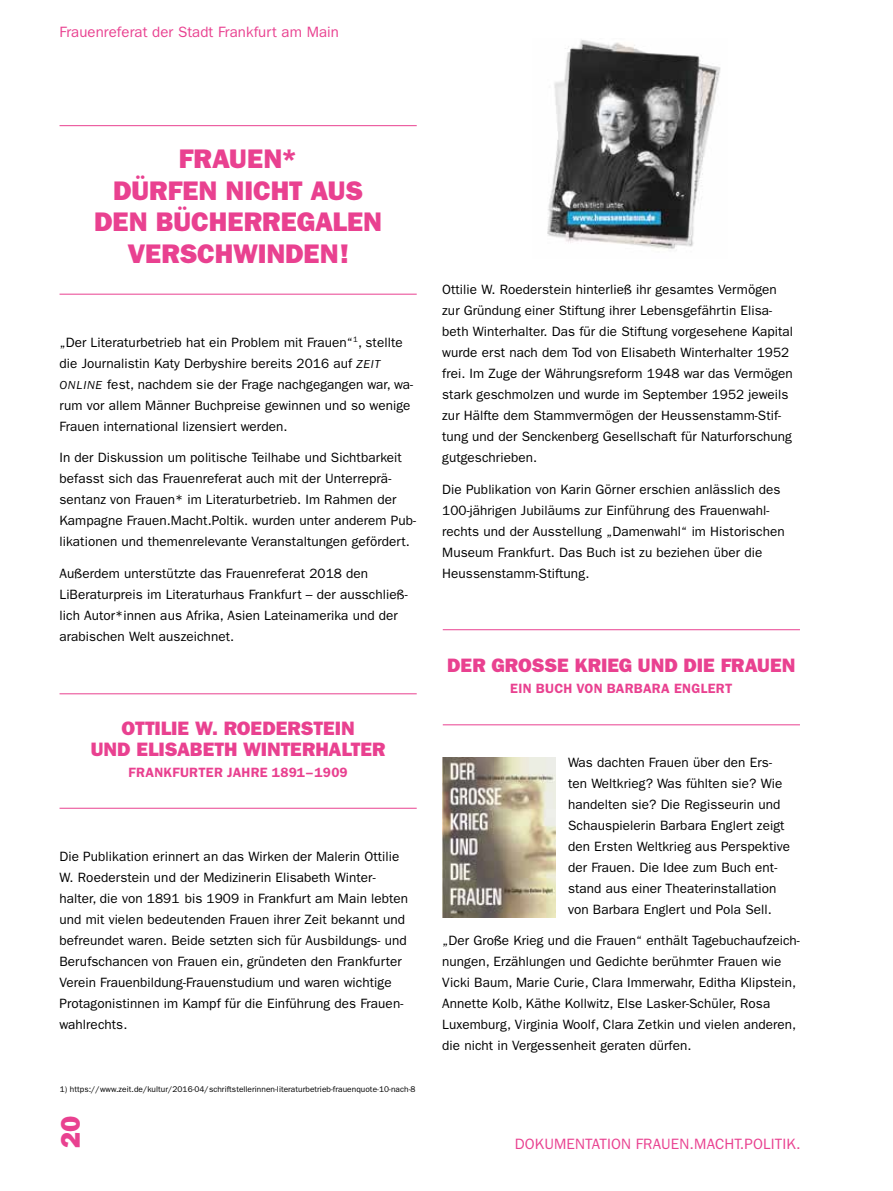
<style>
.page{position:relative;width:893px;height:1191px;background:#fff}
.page>*{position:absolute;margin:0;border:0;box-sizing:border-box;transform-origin:0 0}
.t1{font:800 27px/31.5px "Franklin Gothic";color:#e94190;text-align:center}
.t2{font:800 19.5px/21px "Franklin Gothic";color:#e94190;text-align:center}
.t3{font:15px "Franklin Gothic";letter-spacing:.005em;color:#e94190}
.t4{font:13.5px/21px "Franklin Gothic";letter-spacing:.005em;color:#000}
.t5{font:600 13.5px "Franklin Gothic";letter-spacing:.02em;color:#e94190}
.t6{font:8.4px "Franklin Gothic";letter-spacing:.005em;color:#000}
.s1{font-style:italic;font-size:12px}
</style>
<div class="page">
<img style="left:547px;top:39px;width:174px;height:210px">
<hr style="left:60px;top:125px;width:357px;height:1px;background:#e94190">
<hr style="left:60px;top:294px;width:357px;height:1px;background:#e94190">
<hr style="left:60px;top:693px;width:357px;height:1px;background:#e94190">
<hr style="left:60px;top:808px;width:357px;height:1px;background:#e94190">
<hr style="left:443px;top:629px;width:357px;height:1px;background:#e94190">
<hr style="left:443px;top:724px;width:357px;height:1px;background:#e94190">
<img style="left:442px;top:758px;width:113px;height:159px">
<p class="t3" style="left:60px;top:23px;width:281px">Frauenreferat der Stadt Frankfurt am Main</p>
<h1 class="t1" style="left:94px;top:143px;width:290px">FRAUEN*<br>DÜRFEN NICHT AUS<br>DEN BÜCHERREGALEN<br>VERSCHWINDEN!</h1>
<p class="t4" style="left:60px;top:332px;width:355px">„Der Literaturbetrieb hat ein Problem mit Frauen“<sup>1</sup>, stellte die Journalistin Katy Derbyshire bereits 2016 auf <span class="s1">ZEIT ONLINE</span> fest, nachdem sie der Frage nachgegangen war, wa&shy;rum vor allem Männer Buchpreise gewinnen und so wenige Frauen international lizensiert werden.</p>
<p class="t4" style="left:60px;top:447px;width:358px">In der Diskussion um politische Teilhabe und Sichtbarkeit befasst sich das Frauenreferat auch mit der Unterreprä&shy;sentanz von Frauen* im Literaturbetrieb. Im Rahmen der Kampagne Frauen.Macht.Poltik. wurden unter anderem Pub&shy;likationen und themenrelevante Veranstaltungen gefördert.</p>
<p class="t4" style="left:60px;top:563px;width:350px">Außerdem unterstützte das Frauenreferat 2018 den LiBeraturpreis im Literaturhaus Frankfurt – der ausschließ&shy;lich Autor*innen aus Afrika, Asien Lateinamerika und der arabischen Welt auszeichnet.</p>
<h2 class="t2" style="left:91px;top:718px;width:296px">OTTILIE W. ROEDERSTEIN<br>UND ELISABETH WINTERHALTER</h2>
<p class="t5" style="left:128px;top:764px;width:221px">FRANKFURTER JAHRE 1891–1909</p>
<p class="t4" style="left:60px;top:846px;width:350px">Die Publikation erinnert an das Wirken der Malerin Ottilie W. Roederstein und der Medizinerin Elisabeth Winter&shy;halter, die von 1891 bis 1909 in Frankfurt am Main lebten und mit vielen bedeutenden Frauen ihrer Zeit bekannt und befreundet waren. Beide setzten sich für Ausbildungs- und Berufschancen von Frauen ein, gründeten den Frankfurter Verein Frauenbildung-Frauenstudium und waren wichtige Protagonistinnen im Kampf für die Einführung des Frauen&shy;wahlrechts.</p>
<p class="t6" style="left:60px;top:1084px;width:357px">1) https://www.zeit.de/kultur/2016-04/schriftstellerinnen-literaturbetrieb-frauenquote-10-nach-8</p>
<h1 class="t1" style="left:55px;top:1148px;width:34px;rotate:-90deg">20</h1>
<p class="t4" style="left:442px;top:279px;width:352px">Ottilie W. Roederstein hinterließ ihr gesamtes Vermögen zur Gründung einer Stiftung ihrer Lebensgefährtin Elisa&shy;beth Winterhalter. Das für die Stiftung vorgesehene Kapital wurde erst nach dem Tod von Elisabeth Winterhalter 1952 frei. Im Zuge der Währungsreform 1948 war das Vermögen stark geschmolzen und wurde im September 1952 jeweils zur Hälfte dem Stammvermögen der Heussenstamm-Stif&shy;tung und der Senckenberg Gesellschaft für Naturforschung gutgeschrieben.</p>
<p class="t4" style="left:442px;top:479px;width:344px">Die Publikation von Karin Görner erschien anlässlich des 100-jährigen Jubiläums zur Einführung des Frauenwahl&shy;rechts und der Ausstellung „Damenwahl“ im Historischen Museum Frankfurt. Das Buch ist zu beziehen über die Heussenstamm-Stiftung.</p>
<h2 class="t2" style="left:447px;top:655px;width:350px">DER GROSSE KRIEG UND DIE FRAUEN</h2>
<p class="t5" style="left:510px;top:680px;width:224px">EIN BUCH VON BARBARA ENGLERT</p>
<p class="t4" style="left:568px;top:752px;width:223px">Was dachten Frauen über den Ers&shy;ten Weltkrieg? Was fühlten sie? Wie handelten sie? Die Regisseurin und Schauspielerin Barbara Englert zeigt den Ersten Weltkrieg aus Perspektive der Frauen. Die Idee zum Buch ent&shy;stand aus einer Theaterinstallation von Barbara Englert und Pola Sell.</p>
<p class="t4" style="left:442px;top:930px;width:359px">„Der Große Krieg und die Frauen“ enthält Tagebuchaufzeich&shy;nungen, Erzählungen und Gedichte berühmter Frauen wie Vicki Baum, Marie Curie, Clara Immerwahr, Editha Klipstein, Annette Kolb, Käthe Kollwitz, Else Lasker-Schüler, Rosa Luxemburg, Virginia Woolf, Clara Zetkin und vielen anderen, die nicht in Vergessenheit geraten dürfen.</p>
<p class="t3" style="left:515px;top:1134px;width:287px">DOKUMENTATION FRAUEN.MACHT.POLITIK.</p>
</div>
